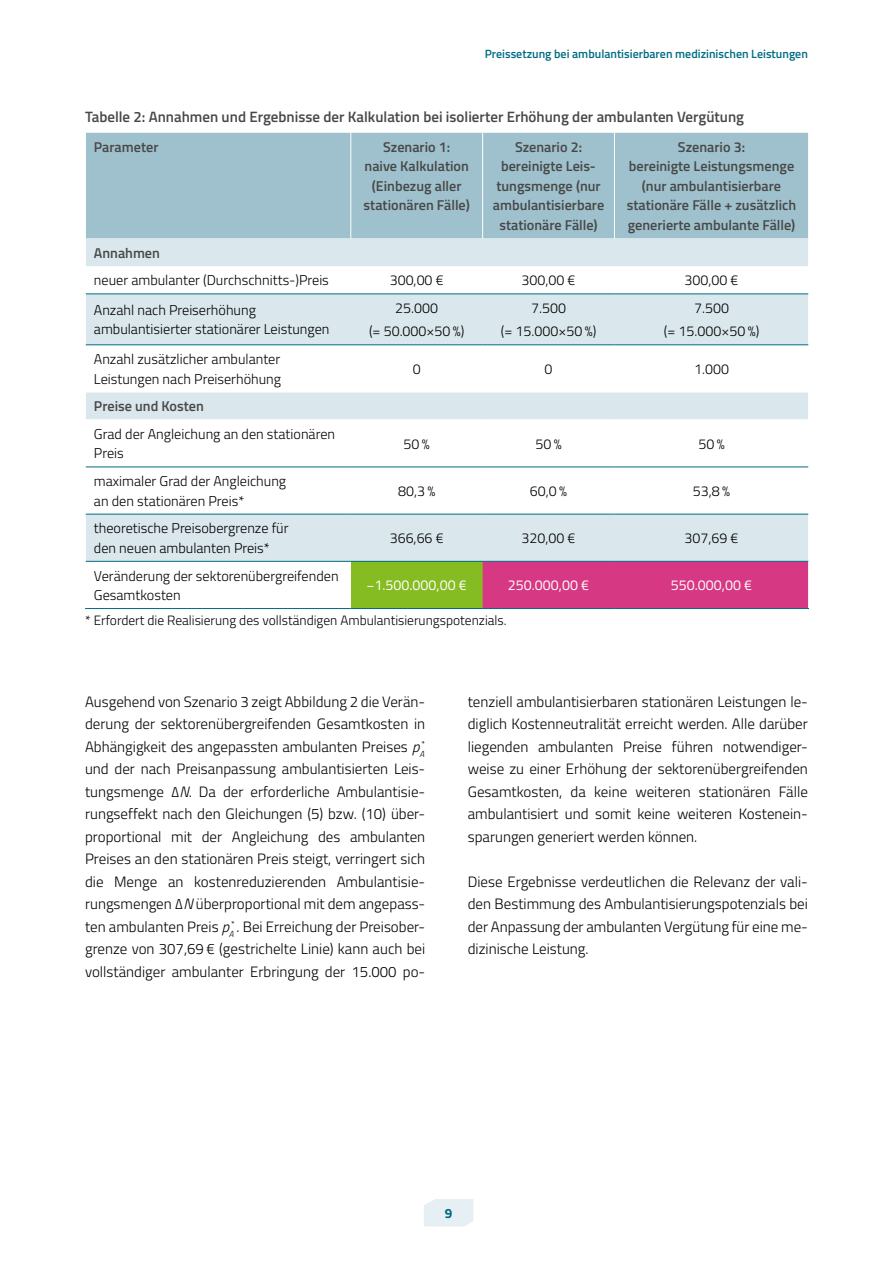
<style>
.page{position:relative;width:893px;height:1263px;background:#fff}
.page>*{position:absolute;margin:0;border:0;box-sizing:border-box;transform-origin:0 0}
.B-Inhalt_B-03_2-P-FT_mA{font:300 15px/22.5px "Titillium";color:#000;text-align:justify}
.B-Inhalt_B-03_1-P-FT{font:300 15px/22.5px "Titillium";color:#000;text-align:justify}
.t1{font:600 15px "Titillium";color:#484847}
.C-Tabelle_C-04-P-TAB_FT{font:300 14.25px/19.5px "Titillium";color:#000}
.C-Tabelle_C-03b-P-TAB_Kopf_z{font:600 14.25px/19.5px "Titillium";color:#484847;text-align:center}
.C-Tabelle_C-04b-P-TAB_FT_z{font:300 14.25px/23.2px "Titillium";color:#000;text-align:center}
.C-Tabelle_C-04b-P-TAB_FT_z-2{font:14.25px "Titillium";color:#fff}
.C-Tabelle_C-03-P-TAB_Kopf{font:600 14.25px "Titillium";color:#484847}
.t2{font:300 13.5px "Titillium";color:#000}
.t3{font:700 13.5px "Titillium";color:#006c82}
.t4{font:600 12px "Titillium";color:#006c82}
.B-Inhalt_B-03_2-P-FT_mA-2{font:300 8.7px "Titillium";color:#000}
.s1{font-family:"Titillium Web";font-style:italic}
</style>
<div class="page">
<svg style="left:424px;top:1199px;width:49px;height:27px"></svg>
<div style="left:86px;top:133px;width:722px;height:105px;background:#9ec1cd"></div>
<svg style="left:86px;top:238px;width:722px;height:323px"></svg>
<div style="left:351px;top:561px;width:132px;height:47px;background:#85bc21"></div>
<div style="left:483px;top:562px;width:325px;height:46px;background:#d73884"></div>
<hr style="left:350px;top:133px;width:1px;height:105px;background:#fff">
<hr style="left:482px;top:133px;width:1px;height:105px;background:#fff">
<hr style="left:614px;top:133px;width:1px;height:105px;background:#fff">
<hr style="left:85px;top:392px;width:266px;height:1px;background:#fff">
<hr style="left:351px;top:392px;width:132px;height:1px;background:#fff">
<hr style="left:483px;top:392px;width:131px;height:1px;background:#fff">
<hr style="left:614px;top:392px;width:195px;height:1px;background:#fff">
<hr style="left:85px;top:419px;width:266px;height:1px;background:#fff">
<hr style="left:351px;top:419px;width:132px;height:1px;background:#fff">
<hr style="left:483px;top:419px;width:131px;height:1px;background:#fff">
<hr style="left:614px;top:419px;width:195px;height:1px;background:#fff">
<hr style="left:86px;top:293px;width:265px;height:1px;background:#006c82">
<hr style="left:351px;top:293px;width:132px;height:1px;background:#006c82">
<hr style="left:483px;top:293px;width:131px;height:1px;background:#006c82">
<hr style="left:614px;top:293px;width:194px;height:1px;background:#006c82">
<hr style="left:86px;top:344px;width:265px;height:1px;background:#006c82">
<hr style="left:351px;top:344px;width:132px;height:1px;background:#006c82">
<hr style="left:483px;top:344px;width:131px;height:1px;background:#006c82">
<hr style="left:614px;top:344px;width:194px;height:1px;background:#006c82">
<hr style="left:86px;top:466px;width:265px;height:1px;background:#006c82">
<hr style="left:351px;top:466px;width:132px;height:1px;background:#006c82">
<hr style="left:483px;top:466px;width:131px;height:1px;background:#006c82">
<hr style="left:614px;top:466px;width:194px;height:1px;background:#006c82">
<hr style="left:86px;top:514px;width:265px;height:1px;background:#006c82">
<hr style="left:351px;top:514px;width:132px;height:1px;background:#006c82">
<hr style="left:483px;top:514px;width:131px;height:1px;background:#006c82">
<hr style="left:614px;top:514px;width:194px;height:1px;background:#006c82">
<hr style="left:86px;top:561px;width:265px;height:1px;background:#006c82">
<hr style="left:351px;top:561px;width:132px;height:1px;background:#006c82">
<hr style="left:483px;top:561px;width:131px;height:1px;background:#006c82">
<hr style="left:614px;top:561px;width:194px;height:1px;background:#006c82">
<hr style="left:85px;top:608px;width:266px;height:1px;background:#006c82">
<hr style="left:351px;top:608px;width:132px;height:1px;background:#006c82">
<hr style="left:483px;top:608px;width:131px;height:1px;background:#006c82">
<hr style="left:614px;top:608px;width:195px;height:1px;background:#006c82">
<p class="t4" style="left:485px;top:45px;width:325px">Preissetzung bei ambulantisierbaren medizinischen Leistungen</p>
<p class="t1" style="left:85px;top:105px;width:661px">Tabelle 2: Annahmen und Ergebnisse der Kalkulation bei isolierter Erhöhung der ambulanten Vergütung</p>
<p class="C-Tabelle_C-03-P-TAB_Kopf" style="left:94px;top:136px;width:66px">Parameter</p>
<p class="C-Tabelle_C-03b-P-TAB_Kopf_z" style="left:364px;top:136px;width:108px">Szenario 1:<br>naive Kalkulation (Einbezug aller stationären Fälle)</p>
<p class="C-Tabelle_C-03b-P-TAB_Kopf_z" style="left:493px;top:136px;width:113px">Szenario 2: bereinigte Leis&shy;tungsmenge (nur ambulantisierbare stationäre Fälle)</p>
<p class="C-Tabelle_C-03b-P-TAB_Kopf_z" style="left:627px;top:136px;width:171px">Szenario 3:<br>bereinigte Leistungsmenge (nur ambulantisierbare stationäre Fälle + zusätzlich generierte ambulante Fälle)</p>
<p class="C-Tabelle_C-03-P-TAB_Kopf" style="left:94px;top:242px;width:68px">Annahmen</p>
<p class="C-Tabelle_C-04-P-TAB_FT" style="left:94px;top:270px;width:236px">neuer ambulanter (Durchschnitts-)Preis</p>
<p class="C-Tabelle_C-04b-P-TAB_FT_z" style="left:390px;top:268px;width:56px">300,00 €</p>
<p class="C-Tabelle_C-04b-P-TAB_FT_z" style="left:521px;top:268px;width:56px">300,00 €</p>
<p class="C-Tabelle_C-04b-P-TAB_FT_z" style="left:684px;top:268px;width:56px">300,00 €</p>
<p class="C-Tabelle_C-04-P-TAB_FT" style="left:94px;top:299px;width:237px">Anzahl nach Preiserhöhung ambulantisierter stationärer Leistungen</p>
<p class="C-Tabelle_C-04b-P-TAB_FT_z" style="left:369px;top:296px;width:97px">25.000<br>(= 50.000×50 %)</p>
<p class="C-Tabelle_C-04b-P-TAB_FT_z" style="left:501px;top:296px;width:97px">7.500<br>(= 15.000×50 %)</p>
<p class="C-Tabelle_C-04b-P-TAB_FT_z" style="left:664px;top:296px;width:97px">7.500<br>(= 15.000×50 %)</p>
<p class="C-Tabelle_C-04-P-TAB_FT" style="left:94px;top:349px;width:189px">Anzahl zusätzlicher ambulanter<br>Leistungen nach Preiserhöhung</p>
<p class="C-Tabelle_C-04b-P-TAB_FT_z" style="left:413px;top:356px;width:9px">0</p>
<p class="C-Tabelle_C-04b-P-TAB_FT_z" style="left:545px;top:356px;width:9px">0</p>
<p class="C-Tabelle_C-04b-P-TAB_FT_z" style="left:694px;top:356px;width:36px">1.000</p>
<p class="C-Tabelle_C-03-P-TAB_Kopf" style="left:94px;top:395px;width:112px">Preise und Kosten</p>
<p class="C-Tabelle_C-04-P-TAB_FT" style="left:94px;top:423px;width:243px">Grad der Angleichung an den stationären<br>Preis</p>
<p class="C-Tabelle_C-04b-P-TAB_FT_z" style="left:404px;top:431px;width:28px">50%</p>
<p class="C-Tabelle_C-04b-P-TAB_FT_z" style="left:535px;top:431px;width:28px">50%</p>
<p class="C-Tabelle_C-04b-P-TAB_FT_z" style="left:698px;top:431px;width:28px">50%</p>
<p class="C-Tabelle_C-04-P-TAB_FT" style="left:94px;top:471px;width:194px">maximaler Grad der Angleichung an den stationären Preis*</p>
<p class="C-Tabelle_C-04b-P-TAB_FT_z" style="left:398px;top:479px;width:39px">80,3 %</p>
<p class="C-Tabelle_C-04b-P-TAB_FT_z" style="left:530px;top:479px;width:39px">60,0 %</p>
<p class="C-Tabelle_C-04b-P-TAB_FT_z" style="left:693px;top:479px;width:39px">53,8 %</p>
<p class="C-Tabelle_C-04-P-TAB_FT" style="left:94px;top:518px;width:196px">theoretische Preisobergrenze für den neuen ambulanten Preis*</p>
<p class="C-Tabelle_C-04b-P-TAB_FT_z" style="left:390px;top:526px;width:56px">366,66 €</p>
<p class="C-Tabelle_C-04b-P-TAB_FT_z" style="left:521px;top:526px;width:56px">320,00 €</p>
<p class="C-Tabelle_C-04b-P-TAB_FT_z" style="left:684px;top:526px;width:56px">307,69 €</p>
<p class="C-Tabelle_C-04-P-TAB_FT" style="left:94px;top:565px;width:246px">Veränderung der sektorenübergreifenden<br>Gesamtkosten</p>
<p class="C-Tabelle_C-04b-P-TAB_FT_z-2" style="left:367px;top:575px;width:102px">−1.500.000,00 €</p>
<p class="C-Tabelle_C-04b-P-TAB_FT_z-2" style="left:508px;top:575px;width:83px">250.000,00 €</p>
<p class="C-Tabelle_C-04b-P-TAB_FT_z-2" style="left:671px;top:575px;width:83px">550.000,00 €</p>
<p class="t2" style="left:85px;top:611px;width:423px">* Erfordert die Realisierung des vollständigen Ambulantisierungspotenzials.</p>
<p class="B-Inhalt_B-03_2-P-FT_mA" style="left:85px;top:689px;width:342px">Ausgehend von Szenario 3 zeigt Abbildung 2 die Verän&shy;derung der sektorenübergreifenden Gesamtkosten in Abhängigkeit des angepassten ambulanten Preises <span class="s1">p</span><sub>A</sub></p>
<p class="B-Inhalt_B-03_2-P-FT_mA-2" style="left:422px;top:737px;width:5px">*</p>
<p class="B-Inhalt_B-03_2-P-FT_mA" style="left:85px;top:757px;width:342px">und der nach Preisanpassung ambulantisierten Leis&shy;tungsmenge Δ<span class="s1">N</span>. Da der erforderliche Ambulantisie&shy;rungseffekt nach den Gleichungen (5) bzw. (10) über&shy;proportional mit der Angleichung des ambulanten Preises an den stationären Preis steigt, verringert sich die Menge an kostenreduzierenden Ambulantisie&shy;rungsmengen Δ<span class="s1">N</span> überproportional mit dem angepass&shy;ten ambulanten Preis <span class="s1">p</span><sub>A</sub></p>
<p class="B-Inhalt_B-03_2-P-FT_mA" style="left:85px;top:914px;width:342px;text-indent:146px"><sup>*</sup> . Bei Erreichung der Preisober&shy;grenze von 307,69 € (gestrichelte Linie) kann auch bei vollständiger ambulanter Erbringung der 15.000 po-</p>
<p class="B-Inhalt_B-03_2-P-FT_mA" style="left:468px;top:689px;width:342px">tenziell ambulantisierbaren stationären Leistungen le&shy;diglich Kostenneutralität erreicht werden. Alle darüber liegenden ambulanten Preise führen notwendiger&shy;weise zu einer Erhöhung der sektorenübergreifenden Gesamtkosten, da keine weiteren stationären Fälle ambulantisiert und somit keine weiteren Kostenein&shy;sparungen generiert werden können.</p>
<p class="B-Inhalt_B-03_1-P-FT" style="left:468px;top:869px;width:342px">Diese Ergebnisse verdeutlichen die Relevanz der vali&shy;den Bestimmung des Ambulantisierungspotenzials bei der Anpassung der ambulanten Vergütung für eine me&shy;dizinische Leistung.</p>
<p class="t3" style="left:445px;top:1203px;width:9px">9</p>
</div>
